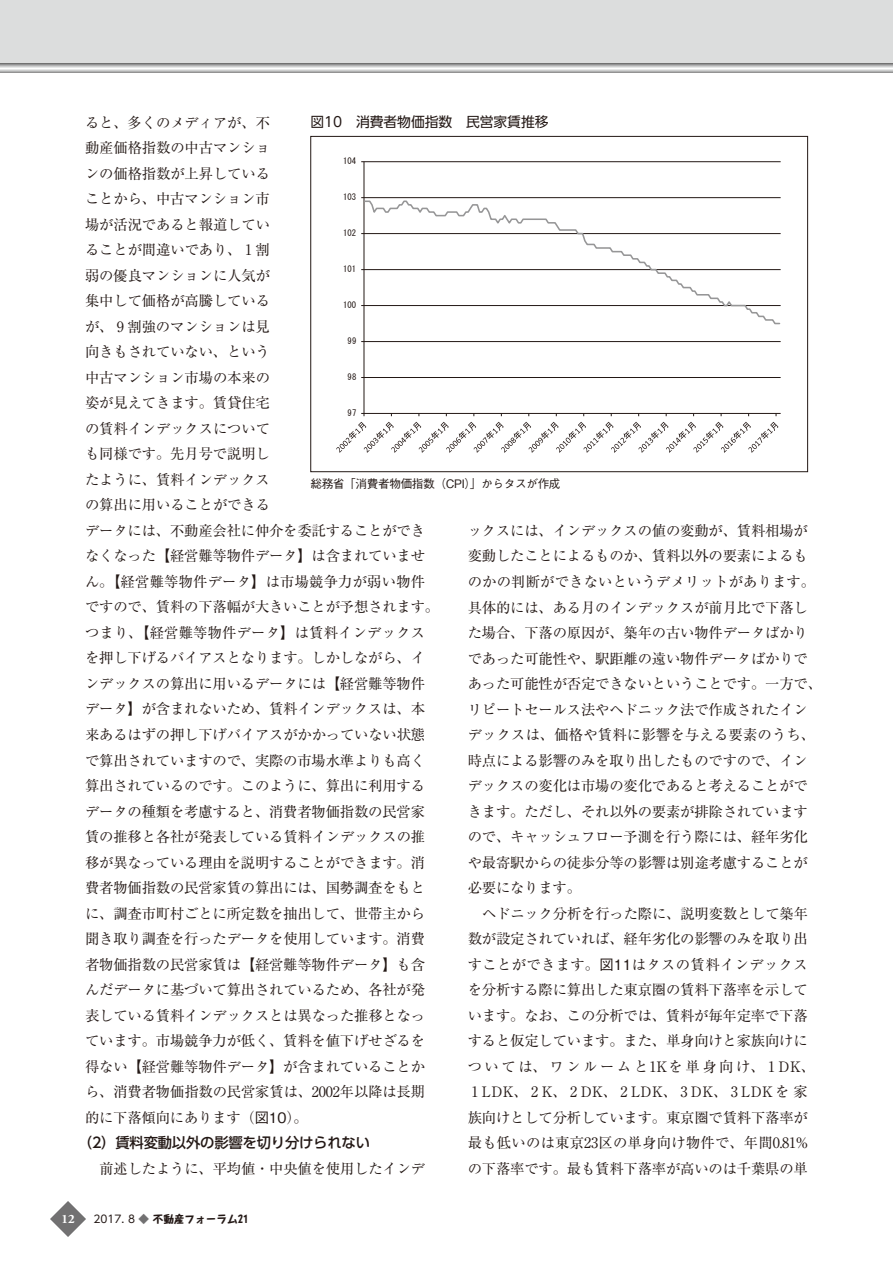
<style>
.page{position:relative;width:893px;height:1263px;background:#fff}
.page>*{position:absolute;margin:0;border:0;box-sizing:border-box;transform-origin:0 0}
.t1{font:14.4px/25.5px "Ryumin Pr 6";letter-spacing:-.015em;color:#231815}
.t2{font:500 14.4px "UD Shin Go Pr 6";letter-spacing:-.015em;color:#231815}
.t3{font:13.8px "UD Shin Go Pr 6 N";letter-spacing:-.005em;color:#231815}
.t4{font:700 12.75px "Adobe Garamond Pro";color:#fff}
.t5{font:500 11.7px "Gothic BBB Pro";letter-spacing:-.035em;color:#231815}
.t6{font:800 10.65px "Taka Hand Std";color:#231815}
.t7{font:8.7px "MS Gothic";color:#231815}
.s1{font-family:"Gothic BBB Pr 6";font-weight:500}
.s2{font-family:"UD Shin Go Pro";font-weight:400}
.s3{font-family:"UD Shin Go Pro";font-weight:400;color:#727172}
</style>
<div class="page">
<div style="left:0;top:0;width:893px;height:69px;background:#dcdddd"></div>
<svg style="left:0;top:64px;width:893px;height:8px"></svg>
<hr style="left:364px;top:377px;width:417px;height:1px;background:#231815">
<hr style="left:364px;top:341px;width:417px;height:1px;background:#231815">
<hr style="left:364px;top:197px;width:417px;height:1px;background:#231815">
<hr style="left:364px;top:161px;width:417px;height:1px;background:#231815">
<hr style="left:364px;top:162px;width:1px;height:251px;background:#231815">
<hr style="left:364px;top:413px;width:417px;height:1px;background:#231815">
<svg style="left:364px;top:200px;width:417px;height:125px"></svg>
<svg style="left:336px;top:422px;width:442px;height:31px"></svg>
<svg style="left:50px;top:1201px;width:36px;height:36px"></svg>
<p class="t3" style="left:310px;top:111px;width:240px">図10　消費者物価指数　民営家賃推移</p>
<p class="t1" style="left:85px;top:109px;width:356px">ると、多くのメディアが、不<br>動産価格指数の中古マンショ<br>ンの価格指数が上昇している<br>ことから、中古マンション市<br>場が活況であると報道してい<br>ることが間違いであり、 1 割<br>弱の優良マンションに人気が<br>集中して価格が高騰している<br>が、 9 割強のマンションは見<br>向きもされていない、という<br>中古マンション市場の本来の<br>姿が見えてきます。賃貸住宅<br>の賃料インデックスについて<br>も同様です。先月号で説明し<br>たように、賃料インデックス<br>の算出に用いることができる<br>データには、不動産会社に仲介を委託することができなくなった【経営難等物件データ】は含まれていません。【経営難等物件データ】は市場競争力が弱い物件ですので、賃料の下落幅が大きいことが予想されます。つまり、【経営難等物件データ】は賃料インデックスを押し下げるバイアスとなります。しかしながら、インデックスの算出に用いるデータには【経営難等物件データ】が含まれないため、賃料インデックスは、本来あるはずの押し下げバイアスがかかっていない状態で算出されていますので、実際の市場水準よりも高く算出されているのです。このように、算出に利用するデータの種類を考慮すると、消費者物価指数の民営家賃の推移と各社が発表している賃料インデックスの推移が異なっている理由を説明することができます。消費者物価指数の民営家賃の算出には、国勢調査をもとに、調査市町村ごとに所定数を抽出して、世帯主から聞き取り調査を行ったデータを使用しています。消費者物価指数の民営家賃は【経営難等物件データ】も含んだデータに基づいて算出されているため、各社が発表している賃料インデックスとは異なった推移となっています。市場競争力が低く、賃料を値下げせざるを得ない【経営難等物件データ】が含まれていることから、消費者物価指数の民営家賃は、2002年以降は長期的に下落傾向にあります（<span class="s1">図10</span>）。</p>
<p class="t2" style="left:78px;top:1131px;width:294px">（2）賃料変動以外の影響を切り分けられない</p>
<p class="t1" style="left:99px;top:1155px;width:327px">前述したように、平均値・中央値を使用したインデ</p>
<p class="t7" style="left:343px;top:157px;width:14px">104</p>
<p class="t7" style="left:343px;top:193px;width:14px">103</p>
<p class="t7" style="left:343px;top:229px;width:14px">102</p>
<p class="t7" style="left:343px;top:265px;width:14px">101</p>
<p class="t7" style="left:343px;top:301px;width:14px">100</p>
<p class="t7" style="left:348px;top:337px;width:10px">99</p>
<p class="t7" style="left:348px;top:373px;width:10px">98</p>
<p class="t7" style="left:348px;top:409px;width:10px">97</p>
<p class="t5" style="left:310px;top:474px;width:252px">総務省「消費者物価指数（CPI）」からタスが作成</p>
<p class="t1" style="left:468px;top:517px;width:356px">ックスには、インデックスの値の変動が、賃料相場が変動したことによるものか、賃料以外の要素によるものかの判断ができないというデメリットがあります。具体的には、ある月のインデックスが前月比で下落した場合、下落の原因が、築年の古い物件データばかりであった可能性や、駅距離の遠い物件データばかりであった可能性が否定できないということです。一方で、リピートセールス法やヘドニック法で作成されたインデックスは、価格や賃料に影響を与える要素のうち、時点による影響のみを取り出したものですので、インデックスの変化は市場の変化であると考えることができます。ただし、それ以外の要素が排除されていますので、キャッシュフロー予測を行う際には、経年劣化や最寄駅からの徒歩分等の影響は別途考慮することが必要になります。</p>
<p class="t1" style="left:468px;top:900px;width:349px;text-align:center">ヘドニック分析を行った際に、説明変数として築年<br>数が設定されていれば、経年劣化の影響のみを取り出すことができます。<span class="s1">図11</span>はタスの賃料インデックスを分析する際に算出した東京圏の賃料下落率を示しています。なお、この分析では、賃料が毎年定率で下落すると仮定しています。また、単身向けと家族向けについては、ワンルームと1Kを単身向け、1DK、<br>1 LDK、 2 K、 2 DK、 2 LDK、 3 DK、 3 LDKを家族向けとして分析しています。東京圏で賃料下落率が最も低いのは東京23区の単身向け物件で、年間0.81%の下落率です。最も賃料下落率が高いのは千葉県の単</p>
<p class="t4" style="left:61px;top:1211px;width:15px">12</p>
<p class="t6" style="left:94px;top:1211px;width:156px"><span class="s2">2017. 8</span> <span class="s3">◆</span> 不動産フォーラム21</p>
</div>
